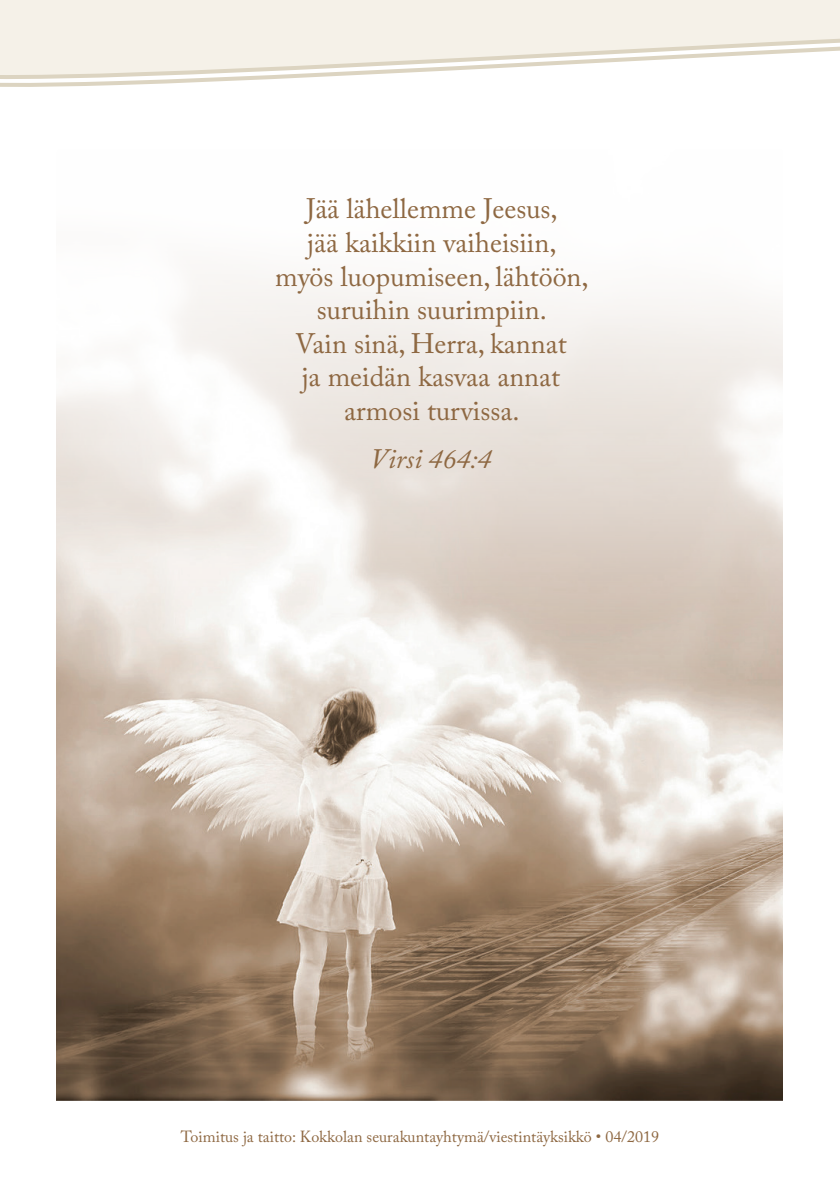
<style>
.page{position:relative;width:840px;height:1191px;background:#fff}
.page>*{position:absolute;margin:0;border:0;box-sizing:border-box;transform-origin:0 0}
.t1{font:28px/33.6px "Adobe Caslon Pro";color:#8e6842;text-align:center}
.t2{font:italic 28px "Adobe Caslon Pro";color:#8e6842}
.t3{font:16px "Adobe Caslon Pro";color:#8e6842}
</style>
<div class="page">
<img style="left:57px;top:274px;width:725px;height:826px">
<hr style="left:0;top:0;width:839px;height:2px;background:#f5f1e8">
<hr style="left:0;top:2px;width:839px;height:4px;background:#f5f1e8">
<svg style="left:0;top:6px;width:839px;height:81px"></svg>
<p class="t1" style="left:275px;top:192px;width:315px">Jää lähellemme Jeesus,<br>jää kaikkiin vaiheisiin, myös luopumiseen, lähtöön, suruihin suurimpiin.<br>Vain sinä, Herra, kannat<br>ja meidän kasvaa annat armosi turvissa.</p>
<p class="t2" style="left:370px;top:442px;width:123px">Virsi 464:4</p>
<p class="t3" style="left:181px;top:1127px;width:479px">Toimitus ja taitto: Kokkolan seurakuntayhtymä/viestintäyksikkö • 04/2019</p>
</div>
